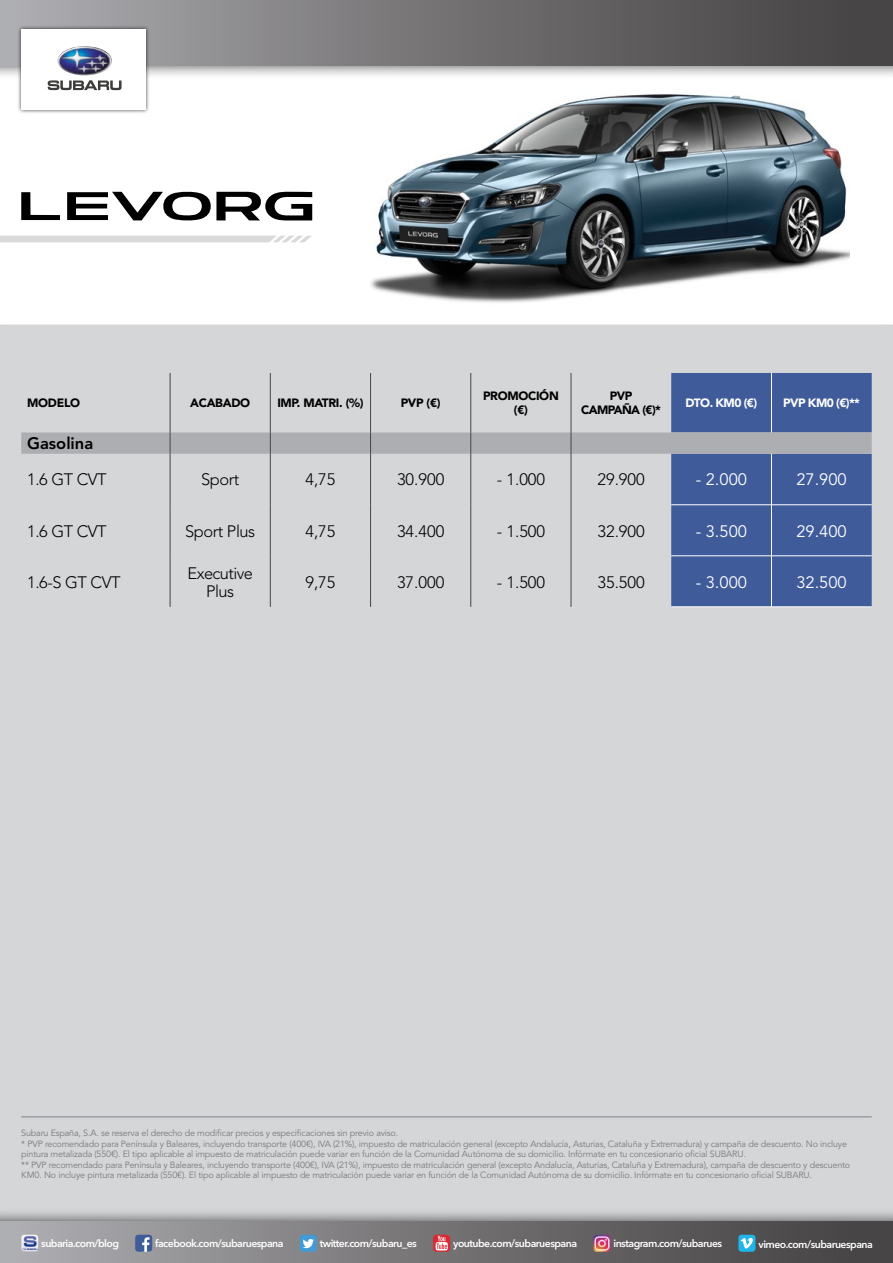
<style>
.page{position:relative;width:893px;height:1263px;background:#fff}
.page>*{position:absolute;margin:0;border:0;box-sizing:border-box;transform-origin:0 0}
.t1{font:300 16.5px/18px "Avenir LT Std";letter-spacing:-.025em;color:#000;text-align:center}
.t2{font:16.5px "Avenir LT Std";color:#fff}
.t3{font:800 16.5px "Avenir LT Std";color:#000}
.t4{font:900 12px/14.4px "Avenir LT Std";letter-spacing:-.025em;color:#000;text-align:center}
.t5{font:900 12px "Avenir LT Std";letter-spacing:-.05em;color:#fff}
.t6{font:900 12px/14.4px "Avenir LT Std";letter-spacing:-.05em;color:#000;text-align:center}
.t7{font:600 10.5px "Avenir Next LT Pro";letter-spacing:-.05em;color:#fff}
.t8{font:9px/10.5px "Avenir LT Std";letter-spacing:-.02em;color:#7c7b7b}
</style>
<div class="page">
<div style="left:0;top:325px;width:893px;height:938px;background:#d5d6d8"></div>
<div style="left:0;top:1208px;width:893px;height:55px;background:#000;opacity:.75"></div>
<div style="left:0;top:1222px;width:893px;height:41px;background:linear-gradient(to right,#acacb0,#403d3e)"></div>
<img style="left:21px;top:1235px;width:17px;height:17px">
<svg style="left:135px;top:1235px;width:17px;height:17px"></svg>
<svg style="left:300px;top:1235px;width:17px;height:17px"></svg>
<svg style="left:433px;top:1235px;width:17px;height:17px"></svg>
<img style="left:593px;top:1235px;width:17px;height:17px">
<svg style="left:738px;top:1235px;width:17px;height:17px"></svg>
<div style="left:0;top:0;width:893px;height:79px;background:#000;opacity:.75"></div>
<div style="left:0;top:0;width:893px;height:65px;background:linear-gradient(to right,#acacb0,#403d3e)"></div>
<img style="left:370px;top:94px;width:479px;height:209px">
<div style="left:671px;top:373px;width:201px;height:234px;background:#3f5b9a"></div>
<hr style="left:170px;top:373px;width:1px;height:59px;background:#474546">
<hr style="left:270px;top:373px;width:1px;height:59px;background:#474546">
<hr style="left:370px;top:373px;width:1px;height:59px;background:#474546">
<hr style="left:470px;top:373px;width:1px;height:59px;background:#474546">
<hr style="left:571px;top:373px;width:1px;height:59px;background:#474546">
<svg style="left:21px;top:432px;width:851px;height:22px;background:#adaeb2"></svg>
<hr style="left:170px;top:454px;width:1px;height:51px;background:#474546">
<hr style="left:270px;top:454px;width:1px;height:51px;background:#474546">
<hr style="left:370px;top:454px;width:1px;height:51px;background:#474546">
<hr style="left:470px;top:454px;width:1px;height:51px;background:#474546">
<hr style="left:571px;top:454px;width:1px;height:51px;background:#474546">
<hr style="left:170px;top:505px;width:1px;height:51px;background:#474546">
<hr style="left:270px;top:505px;width:1px;height:51px;background:#474546">
<hr style="left:370px;top:505px;width:1px;height:51px;background:#474546">
<hr style="left:470px;top:505px;width:1px;height:51px;background:#474546">
<hr style="left:571px;top:505px;width:1px;height:51px;background:#474546">
<hr style="left:170px;top:556px;width:1px;height:51px;background:#474546">
<hr style="left:270px;top:556px;width:1px;height:51px;background:#474546">
<hr style="left:370px;top:556px;width:1px;height:51px;background:#474546">
<hr style="left:470px;top:556px;width:1px;height:51px;background:#474546">
<hr style="left:571px;top:556px;width:1px;height:51px;background:#474546">
<hr style="left:771px;top:504px;width:101px;height:1px;background:#fff">
<hr style="left:771px;top:555px;width:101px;height:1px;background:#fff">
<hr style="left:771px;top:607px;width:101px;height:1px;background:#fff">
<hr style="left:771px;top:373px;width:1px;height:59px;background:#fff">
<hr style="left:771px;top:505px;width:1px;height:51px;background:#fff">
<hr style="left:771px;top:556px;width:1px;height:51px;background:#fff">
<hr style="left:771px;top:454px;width:1px;height:51px;background:#fff">
<hr style="left:671px;top:504px;width:100px;height:1px;background:#fff">
<hr style="left:671px;top:555px;width:100px;height:1px;background:#fff">
<hr style="left:671px;top:607px;width:100px;height:1px;background:#fff">
<div style="left:0;top:236px;width:311px;height:6px;background:#dadada"></div>
<svg style="left:21px;top:192px;width:39px;height:28px"></svg>
<svg style="left:67px;top:191px;width:245px;height:30px"></svg>
<div style="left:17px;top:25px;width:132px;height:89px;background:#000;opacity:.75"></div>
<div style="left:21px;top:29px;width:125px;height:80px;background:#fff"></div>
<img style="left:58px;top:46px;width:54px;height:29px">
<svg style="left:48px;top:80px;width:74px;height:10px"></svg>
<hr style="left:21px;top:1116px;width:851px;height:1px;background:#7f838c">
<p class="t4" style="left:27px;top:396px;width:54px">MODELO</p>
<p class="t4" style="left:190px;top:396px;width:61px">ACABADO</p>
<p class="t4" style="left:277px;top:396px;width:88px">IMP. MATRI. (%)</p>
<p class="t4" style="left:401px;top:396px;width:41px">PVP (€)</p>
<p class="t4" style="left:483px;top:389px;width:77px">PROMOCIÓN (€)</p>
<p class="t6" style="left:581px;top:389px;width:81px">PVP<br>CAMPAÑA (€)*</p>
<p class="t5" style="left:685px;top:396px;width:73px">DTO. KM0 (€)</p>
<p class="t5" style="left:783px;top:396px;width:78px">PVP KM0 (€)**</p>
<p class="t3" style="left:27px;top:434px;width:67px">Gasolina</p>
<p class="t1" style="left:27px;top:471px;width:81px">1.6 GT CVT</p>
<p class="t1" style="left:201px;top:471px;width:40px">Sport</p>
<p class="t1" style="left:305px;top:471px;width:32px">4,75</p>
<p class="t1" style="left:397px;top:471px;width:49px">30.900</p>
<p class="t1" style="left:497px;top:471px;width:50px">- 1.000</p>
<p class="t1" style="left:597px;top:471px;width:49px">29.900</p>
<p class="t2" style="left:696px;top:470px;width:53px">- 2.000</p>
<p class="t2" style="left:796px;top:470px;width:52px">27.900</p>
<p class="t1" style="left:27px;top:522px;width:81px">1.6 GT CVT</p>
<p class="t1" style="left:185px;top:522px;width:72px">Sport Plus</p>
<p class="t1" style="left:305px;top:522px;width:32px">4,75</p>
<p class="t1" style="left:397px;top:522px;width:49px">34.400</p>
<p class="t1" style="left:497px;top:522px;width:50px">- 1.500</p>
<p class="t1" style="left:597px;top:522px;width:49px">32.900</p>
<p class="t2" style="left:696px;top:521px;width:53px">- 3.500</p>
<p class="t2" style="left:796px;top:521px;width:52px">29.400</p>
<p class="t1" style="left:27px;top:573px;width:95px">1.6-S GT CVT</p>
<p class="t1" style="left:187px;top:564px;width:67px">Executive<br>Plus</p>
<p class="t1" style="left:305px;top:573px;width:32px">9,75</p>
<p class="t1" style="left:397px;top:573px;width:49px">37.000</p>
<p class="t1" style="left:497px;top:573px;width:50px">- 1.500</p>
<p class="t1" style="left:597px;top:573px;width:49px">35.500</p>
<p class="t2" style="left:696px;top:572px;width:53px">- 3.000</p>
<p class="t2" style="left:796px;top:572px;width:52px">32.500</p>
<p class="t8" style="left:21px;top:1128px;width:378px">Subaru España, S.A. se reserva el derecho de modificar precios y especificaciones sin previo aviso.</p>
<p class="t8" style="left:21px;top:1138px;width:827px">* PVP recomendado para Península y Baleares, incluyendo transporte (400€), IVA (21%), impuesto de matriculación general (excepto Andalucía, Asturias, Cataluña y Extremadura) y campaña de descuento. No incluye pintura metalizada (550€). El tipo aplicable al impuesto de matriculación puede variar en función de la Comunidad Autónoma de su domicilio. Infórmate en tu concesionario oficial SUBARU.</p>
<p class="t8" style="left:21px;top:1159px;width:830px">** PVP recomendado para Península y Baleares, incluyendo transporte (400€), IVA (21%), impuesto de matriculación general (excepto Andalucía, Asturias, Cataluña y Extremadura), campaña de descuento y descuento<br>KM0. No incluye pintura metalizada (550€). El tipo aplicable al impuesto de matriculación puede variar en función de la Comunidad Autónoma de su domicilio. Infórmate en tu concesionario oficial SUBARU.</p>
<p class="t7" style="left:41px;top:1237px;width:79px">subaria.com/blog</p>
<p class="t7" style="left:155px;top:1237px;width:130px">facebook.com/subaruespana</p>
<p class="t7" style="left:320px;top:1237px;width:99px">twitter.com/subaru_es</p>
<p class="t7" style="left:453px;top:1237px;width:126px">youtube.com/subaruespana</p>
<p class="t7" style="left:613px;top:1237px;width:110px">instagram.com/subarues</p>
<p class="t7" style="left:758px;top:1238px;width:116px">vimeo.com/subaruespana</p>
</div>
